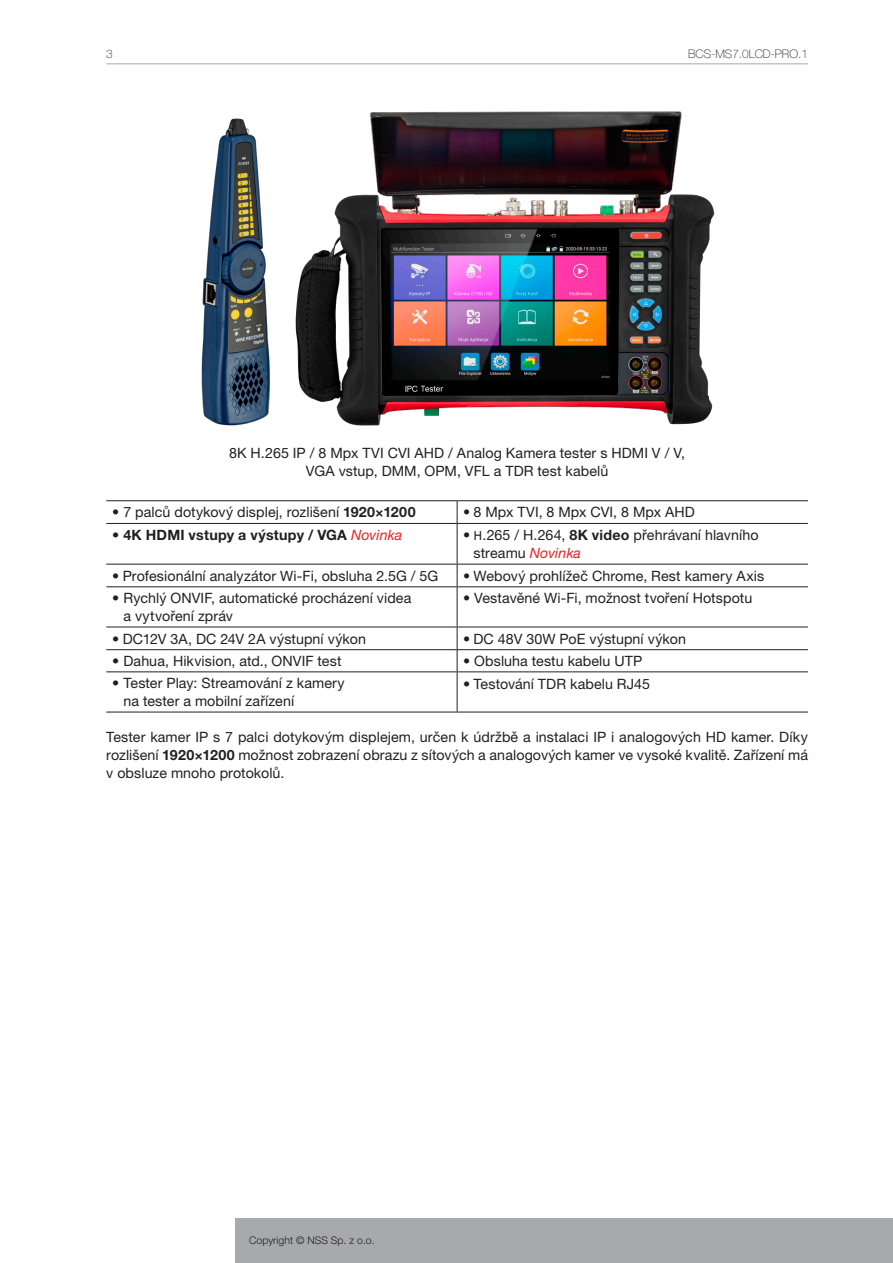
<style>
.page{position:relative;width:893px;height:1263px;background:#fff}
.page>*{position:absolute;margin:0;border:0;box-sizing:border-box;transform-origin:0 0}
.Rozdzial{font:14.25px/18px "Helvetica Neue LT Pro";letter-spacing:.005em;color:#231f20}
.Rozdzial-2{font:700 14.25px "Helvetica Neue LT Pro";letter-spacing:.015em;color:#231f20}
.t1{font:100 11.85px "Helvetica Neue LT Pro";color:#231f20}
.t2{font:300 10.5px "Helvetica Neue LT Pro";color:#231f20}
.s1{font-weight:700}
.s2{font-weight:400;font-style:italic;color:#ee1d23}
.s3{font-family:"Calibri"}
.s4{font-style:italic;color:#ee1d23}
</style>
<div class="page">
<div style="left:235px;top:1218px;width:658px;height:45px;background:#a8a9ad"></div>
<hr style="left:106px;top:63px;width:702px;height:1px;background:#a8a9ad">
<hr style="left:106px;top:500px;width:351px;height:1px;background:#231f20">
<hr style="left:457px;top:500px;width:351px;height:1px;background:#231f20">
<svg style="left:457px;top:501px;width:1px;height:22px"></svg>
<hr style="left:106px;top:523px;width:351px;height:1px;background:#231f20">
<hr style="left:457px;top:523px;width:351px;height:1px;background:#231f20">
<hr style="left:457px;top:524px;width:1px;height:40px;background:#231f20">
<hr style="left:106px;top:564px;width:351px;height:1px;background:#231f20">
<hr style="left:457px;top:564px;width:351px;height:1px;background:#231f20">
<svg style="left:457px;top:564px;width:1px;height:22px"></svg>
<hr style="left:106px;top:586px;width:351px;height:1px;background:#231f20">
<hr style="left:457px;top:586px;width:351px;height:1px;background:#231f20">
<hr style="left:457px;top:587px;width:1px;height:40px;background:#231f20">
<hr style="left:106px;top:627px;width:351px;height:1px;background:#231f20">
<hr style="left:457px;top:627px;width:351px;height:1px;background:#231f20">
<hr style="left:106px;top:649px;width:351px;height:1px;background:#231f20">
<hr style="left:457px;top:649px;width:351px;height:1px;background:#231f20">
<svg style="left:457px;top:627px;width:1px;height:44px"></svg>
<hr style="left:106px;top:671px;width:351px;height:1px;background:#231f20">
<hr style="left:457px;top:671px;width:351px;height:1px;background:#231f20">
<hr style="left:457px;top:672px;width:1px;height:40px;background:#231f20">
<hr style="left:106px;top:712px;width:351px;height:1px;background:#231f20">
<hr style="left:457px;top:712px;width:351px;height:1px;background:#231f20">
<img style="left:295px;top:111px;width:420px;height:315px">
<img style="left:201px;top:118px;width:69px;height:308px">
<p class="t1" style="left:106px;top:47px;width:8px">3</p>
<p class="t1" style="left:688px;top:47px;width:121px">BCS-MS7.0LCD-PRO.1</p>
<p class="Rozdzial" style="left:229px;top:444px;width:457px;text-align:center">8K H.265 IP / 8 Mpx TVI CVI AHD / Analog Kamera tester s HDMI V / V,<br>VGA vstup, DMM, OPM, VFL a TDR test kabelů</p>
<p class="Rozdzial" style="left:112px;top:503px;width:305px">• 7 palců dotykový displej, rozlišení <span class="s1">1920×1200</span></p>
<p class="Rozdzial" style="left:463px;top:503px;width:233px"><span class="s1">•</span> 8 Mpx TVI, 8 Mpx CVI, 8 Mpx AHD</p>
<p class="Rozdzial-2" style="left:112px;top:526px;width:291px">• 4K HDMI vstupy a výstupy / VGA <span class="s2">Novinka</span></p>
<p class="Rozdzial" style="left:473px;top:526px;width:287px;text-indent:-10px"><span class="s1">•</span> <span class="s3">H</span>.265 / H.264, <span class="s1">8K video</span> přehrávaní hlavního streamu <span class="s4">Novinka</span></p>
<p class="Rozdzial" style="left:112px;top:566px;width:328px"><span class="s1">•</span> Profesionální analyzátor Wi-Fi, obsluha 2.5G / 5G</p>
<p class="Rozdzial" style="left:463px;top:566px;width:303px"><span class="s1">•</span> Webový prohlížeč Chrome, Rest kamery Axis</p>
<p class="Rozdzial" style="left:123px;top:589px;width:289px;text-indent:-11px">• Rychlý ONVIF, automatické procházení videa a vytvoření zpráv</p>
<p class="Rozdzial" style="left:463px;top:589px;width:291px">• Vestavěné Wi-Fi, možnost tvoření Hotspotu</p>
<p class="Rozdzial" style="left:112px;top:629px;width:255px"><span class="s1">•</span> DC12V 3A, DC 24V 2A výstupní výkon</p>
<p class="Rozdzial" style="left:463px;top:629px;width:224px"><span class="s1">•</span> DC 48V 30W PoE výstupní výkon</p>
<p class="Rozdzial" style="left:112px;top:652px;width:231px">• Dahua, Hikvision, atd., ONVIF test</p>
<p class="Rozdzial" style="left:463px;top:652px;width:181px">• Obsluha testu kabelu UTP</p>
<p class="Rozdzial" style="left:123px;top:674px;width:223px;text-indent:-11px">• Tester Play: Streamování z kamery na tester a mobilní zařízení</p>
<p class="Rozdzial" style="left:463px;top:674px;width:188px"><span class="s1">•</span> Testování TDR kabelu RJ45</p>
<p class="Rozdzial" style="left:106px;top:728px;width:703px;text-align:justify">Tester kamer IP s 7 palci dotykovým displejem, určen k údržbě a instalaci IP i analogových HD kamer. Díky rozlišení <span class="s1">1920×1200</span> možnost zobrazení obrazu z sítových a analogových kamer ve vysoké kvalitě. Zařízení má v obsluze mnoho protokolů.</p>
<p class="t2" style="left:249px;top:1234px;width:127px">Copyright © NSS Sp. z o.o.</p>
</div>
